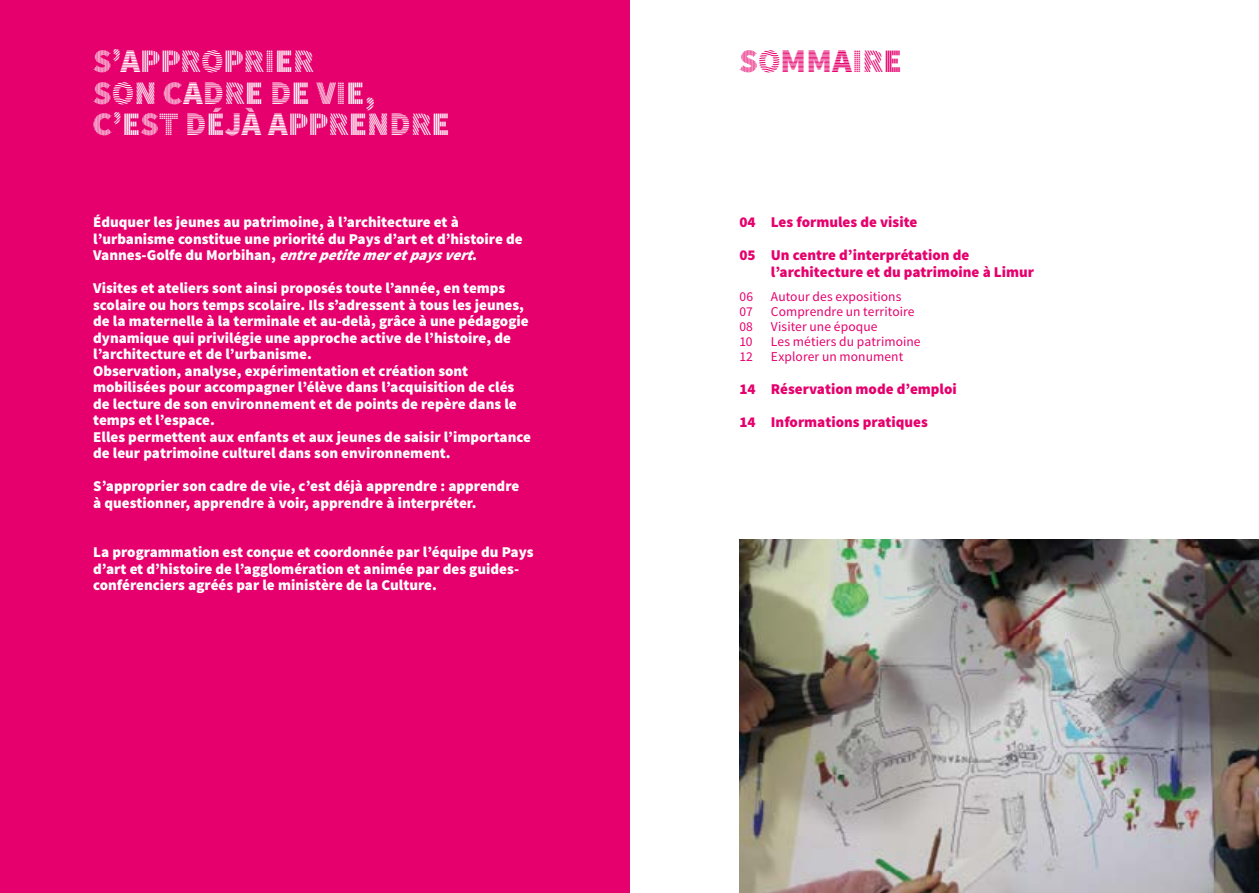
<style>
.page{position:relative;width:1259px;height:893px;background:#fff}
.page>*{position:absolute;margin:0;border:0;box-sizing:border-box;transform-origin:0 0}
.t1{font:900 33px/31.5px "Source Sans Pro DISPLAYV2";color:#fff}
.t2{font:900 33px "Source Sans Pro DISPLAYV2";letter-spacing:.005em;color:#e6006d}
.t3{font:900 15px/16.5px "Source Sans Pro";color:#fff}
.t4{font:900 15px/16.5px "Source Sans Pro";color:#e6006d}
.t5{font:13.5px "Source Sans Pro";letter-spacing:.01em;color:#e6006d}
.s1{font-style:italic}
</style>
<div class="page">
<div style="left:0;top:0;width:629px;height:893px;background:#e6006d"></div>
<img style="left:739px;top:539px;width:520px;height:354px">
<h1 class="t1" style="left:93px;top:47px;width:222px">S’APPROPRIER</h1>
<h1 class="t2" style="left:739px;top:44px;width:164px">SOMMAIRE</h1>
<h1 class="t1" style="left:93px;top:78px;width:358px">SON CADRE DE VIE,<br>C’EST DÉJÀ APPRENDRE</h1>
<p class="t3" style="left:93px;top:214px;width:431px">Éduquer les jeunes au patrimoine, à l’architecture et à l’urbanisme constitue une priorité du Pays d’art et d’histoire de<br>Vannes-Golfe du Morbihan, <span class="s1">entrepetitemeretpaysvert</span>.</p>
<p class="t3" style="left:93px;top:280px;width:439px">Visites et ateliers sont ainsi proposés toute l’année, en temps scolaire ou hors temps scolaire. Ils s’adressent à tous les jeunes, de la maternelle à la terminale et au-delà, grâce à une pédagogie dynamique qui privilégie une approche active de l’histoire, de l’architecture et de l’urbanisme.<br>Observation, analyse, expérimentation et création sont mobilisées pour accompagner l’élève dans l’acquisition de clés de lecture de son environnement et de points de repère dans le temps et l’espace.<br>Elles permettent aux enfants et aux jeunes de saisir l’importance de leur patrimoine culturel dans son environnement.</p>
<p class="t3" style="left:93px;top:478px;width:428px">S’approprier son cadre de vie, c’est déjà apprendre : apprendre à questionner, apprendre à voir, apprendre à interpréter.</p>
<p class="t3" style="left:93px;top:544px;width:442px">La programmation est conçue et coordonnée par l’équipe du Pays d’art et d’histoire de l’agglomération et animée par des guides&shy;conférenciers agréés par le ministère de la Culture.</p>
<p class="t4" style="left:739px;top:214px;width:180px">04 Les formules de visite</p>
<p class="t4" style="left:771px;top:247px;width:265px;text-indent:-32px">05 Un centre d’interprétation de l’architecture et du patrimoine à Limur</p>
<p class="t5" style="left:739px;top:288px;width:15px">06</p>
<p class="t5" style="left:771px;top:288px;width:132px">Autour des expositions</p>
<p class="t5" style="left:739px;top:303px;width:15px">07</p>
<p class="t5" style="left:771px;top:303px;width:145px">Comprendre un territoire</p>
<p class="t5" style="left:739px;top:318px;width:15px">08</p>
<p class="t5" style="left:771px;top:318px;width:108px">Visiter une époque</p>
<p class="t5" style="left:739px;top:333px;width:15px">10</p>
<p class="t5" style="left:771px;top:333px;width:151px">Les métiers du patrimoine</p>
<p class="t5" style="left:739px;top:348px;width:15px">12</p>
<p class="t5" style="left:771px;top:348px;width:134px">Explorer un monument</p>
<p class="t4" style="left:739px;top:381px;width:219px">14 Réservation mode d’emploi</p>
<p class="t4" style="left:739px;top:414px;width:190px">14 Informations pratiques</p>
</div>
